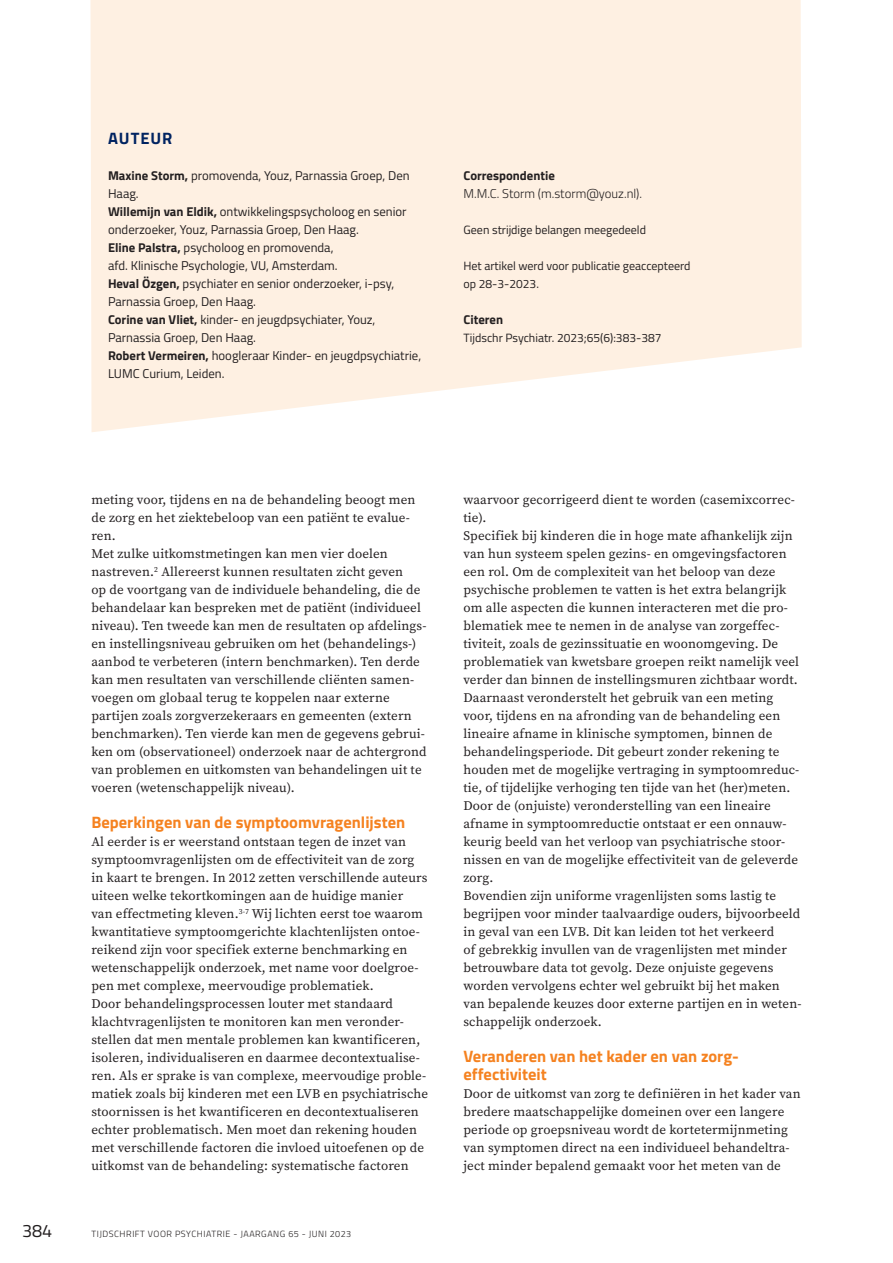
<style>
.page{position:relative;width:893px;height:1263px;background:#fff}
.page>*{position:absolute;margin:0;border:0;box-sizing:border-box;transform-origin:0 0}
.t1{font:18px "Titillium Web";color:#231f20}
.t2{font:700 16.5px/18px "Titillium Web";color:#f58220}
.t3{font:700 16.5px "Titillium Web";letter-spacing:.06em;color:#002361}
.t4{font:13.2px/18px "Source Serif Variable";letter-spacing:.01em;color:#231f20}
.t5{font:12.75px/18px "Titillium Web";color:#231f20}
.t6{font:300 12.75px "Titillium Web";color:#231f20}
.t7{font:700 12.75px "Titillium Web";color:#231f20}
.t8{font:12px/18px "Titillium Web";color:#231f20}
.t9{font:300 9px "Titillium Web";letter-spacing:.06em;color:#231f20}
.s1{font-weight:700}
</style>
<div class="page">
<svg style="left:90px;top:0;width:712px;height:432px;background:#fef1e4"></svg>
<p class="t3" style="left:108px;top:126px;width:66px">AUTEUR</p>
<p class="t5" style="left:108px;top:166px;width:315px"><span class="s1">Maxine Storm,</span> promovenda, Youz, Parnassia Groep, Den Haag.<br><span class="s1">Willemijn van Eldik,</span> ontwikkelingspsycholoog en senior onderzoeker, Youz, Parnassia Groep, Den Haag.<br><span class="s1">Eline Palstra,</span> psycholoog en promovenda,<br>afd. Klinische Psychologie, VU, Amsterdam.<br><span class="s1">Heval Özgen,</span> psychiater en senior onderzoeker, i-psy, Parnassia Groep, Den Haag.<br><span class="s1">Corine van Vliet,</span> kinder- en jeugdpsychiater, Youz, Parnassia Groep, Den Haag.<br><span class="s1">Robert Vermeiren,</span> hoogleraar Kinder- en jeugdpsychiatrie, LUMC Curium, Leiden.</p>
<p class="t7" style="left:463px;top:166px;width:93px">Correspondentie</p>
<p class="t6" style="left:463px;top:184px;width:180px">M.M.C. Storm (m.storm@youz.nl).</p>
<p class="t8" style="left:463px;top:220px;width:184px">Geen strijdige belangen meegedeeld</p>
<p class="t8" style="left:463px;top:256px;width:229px">Het artikel werd voor publicatie geaccepteerd op 28-3-2023.</p>
<p class="t7" style="left:463px;top:310px;width:41px">Citeren</p>
<p class="t8" style="left:463px;top:328px;width:200px">Tijdschr Psychiatr. 2023;65(6):383-387</p>
<p class="t4" style="left:91px;top:491px;width:337px">meting voor, tijdens en na de behandeling beoogt men de zorg en het ziektebeloop van een patiënt te evalue&shy;ren.<br>Met zulke uitkomstmetingen kan men vier doelen nastreven.<sup>2</sup> Allereerst kunnen resultaten zicht geven<br>op de voortgang van de individuele behandeling, die de behandelaar kan bespreken met de patiënt (individueel niveau). Ten tweede kan men de resultaten op afdelings&shy;en instellingsniveau gebruiken om het (behandelings-) aanbod te verbeteren (intern benchmarken). Ten derde kan men resultaten van verschillende cliënten samen&shy;voegen om globaal terug te koppelen naar externe partijen zoals zorgverzekeraars en gemeenten (extern benchmarken). Ten vierde kan men de gegevens gebrui&shy;ken om (observationeel) onderzoek naar de achtergrond van problemen en uitkomsten van behandelingen uit te voeren (wetenschappelijk niveau).</p>
<p class="t2" style="left:91px;top:812px;width:315px">Beperkingen van de symptoomvragenlijsten</p>
<p class="t4" style="left:91px;top:833px;width:338px">Al eerder is er weerstand ontstaan tegen de inzet van symptoomvragenlijsten om de effectiviteit van de zorg in kaart te brengen. In 2012 zetten verschillende auteurs uiteen welke tekortkomingen aan de huidige manier<br>van effectmeting kleven.<sup>3-7</sup> Wij lichten eerst toe waarom kwantitatieve symptoomgerichte klachtenlijsten ontoe&shy;reikend zijn voor specifiek externe benchmarking en wetenschappelijk onderzoek, met name voor doelgroe&shy;pen met complexe, meervoudige problematiek.<br>Door behandelingsprocessen louter met standaard klachtvragenlijsten te monitoren kan men veronder&shy;stellen dat men mentale problemen kan kwantificeren, isoleren, individualiseren en daarmee decontextualise&shy;ren. Als er sprake is van complexe, meervoudige proble&shy;matiek zoals bij kinderen met een LVB en psychiatrische stoornissen is het kwantificeren en decontextualiseren echter problematisch. Men moet dan rekening houden met verschillende factoren die invloed uitoefenen op de uitkomst van de behandeling: systematische factoren</p>
<h1 class="t1" style="left:22px;top:1218px;width:32px">384</h1>
<p class="t9" style="left:91px;top:1228px;width:261px">TIJDSCHRIFT VOOR PSYCHIATRIE - JAARGANG 65 - JUNI 2023</p>
<p class="t4" style="left:463px;top:491px;width:340px">waarvoor gecorrigeerd dient te worden (casemixcorrec&shy;tie).<br>Specifiek bij kinderen die in hoge mate afhankelijk zijn van hun systeem spelen gezins- en omgevingsfactoren een rol. Om de complexiteit van het beloop van deze psychische problemen te vatten is het extra belangrijk om alle aspecten die kunnen interacteren met die pro&shy;blematiek mee te nemen in de analyse van zorgeffec&shy;tiviteit, zoals de gezinssituatie en woonomgeving. De problematiek van kwetsbare groepen reikt namelijk veel verder dan binnen de instellingsmuren zichtbaar wordt.<br>Daarnaast veronderstelt het gebruik van een meting voor, tijdens en na afronding van de behandeling een lineaire afname in klinische symptomen, binnen de behandelingsperiode. Dit gebeurt zonder rekening te houden met de mogelijke vertraging in symptoomreduc&shy;tie, of tijdelijke verhoging ten tijde van het (her)meten.<br>Door de (onjuiste) veronderstelling van een lineaire afname in symptoomreductie ontstaat er een onnauw&shy;keurig beeld van het verloop van psychiatrische stoor&shy;nissen en van de mogelijke effectiviteit van de geleverde zorg.<br>Bovendien zijn uniforme vragenlijsten soms lastig te begrijpen voor minder taalvaardige ouders, bijvoorbeeld in geval van een LVB. Dit kan leiden tot het verkeerd<br>of gebrekkig invullen van de vragenlijsten met minder betrouwbare data tot gevolg. Deze onjuiste gegevens worden vervolgens echter wel gebruikt bij het maken van bepalende keuzes door externe partijen en in weten&shy;schappelijk onderzoek.</p>
<p class="t2" style="left:463px;top:1046px;width:277px">Veranderen van het kader en van zorg&shy;effectiviteit</p>
<p class="t4" style="left:463px;top:1085px;width:339px">Door de uitkomst van zorg te definiëren in het kader van bredere maatschappelijke domeinen over een langere periode op groepsniveau wordt de kortetermijnmeting van symptomen direct na een individueel behandeltra&shy;ject minder bepalend gemaakt voor het meten van de</p>
</div>
